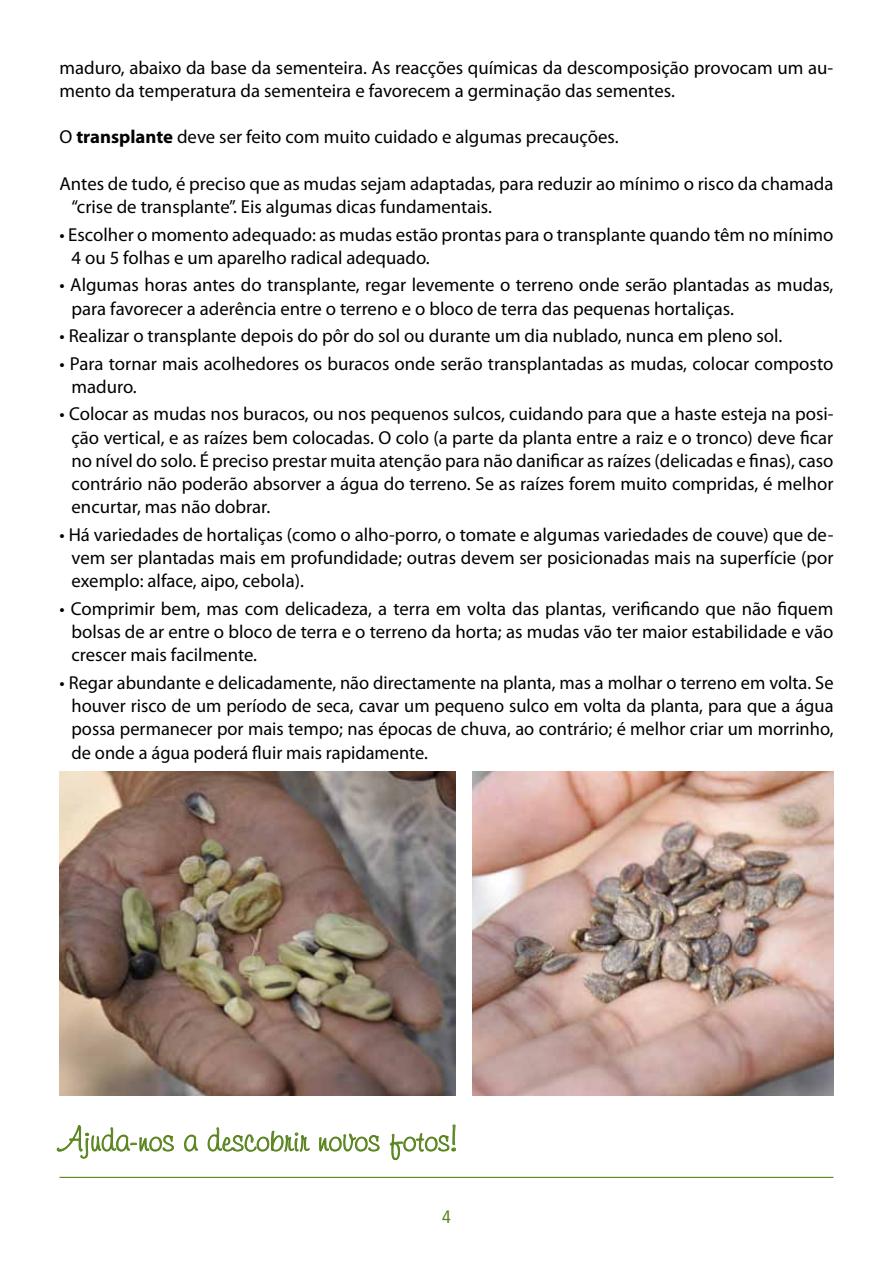
<style>
.page{position:relative;width:893px;height:1263px;background:#fff}
.page>*{position:absolute;margin:0;border:0;box-sizing:border-box;transform-origin:0 0}
.t1{font:33px "Freehand 591";color:#5a8520;scale:.95 1}
.t2{font:18.75px/23.2px "Myriad Pro";color:#000}
.t3{font:condensed 18px "Frutiger";color:#5a8520}
.s1{font-weight:700}
</style>
<div class="page">
<hr style="left:60px;top:1177px;width:773px;height:1px;background:#5a8520">
<svg style="left:57px;top:1125px;width:117px;height:34px"></svg>
<svg style="left:184px;top:1134px;width:14px;height:18px"></svg>
<svg style="left:207px;top:1127px;width:103px;height:25px"></svg>
<svg style="left:319px;top:1133px;width:61px;height:19px"></svg>
<svg style="left:390px;top:1124px;width:67px;height:36px"></svg>
<img style="left:60px;top:772px;width:395px;height:323px">
<img style="left:472px;top:772px;width:361px;height:323px">
<p class="t2" style="left:60px;top:55px;width:775px">maduro, abaixo da base da sementeira. As reacções químicas da descomposição provocam um au&shy;mento da temperatura da sementeira e favorecem a germinação das sementes.</p>
<p class="t2" style="left:60px;top:125px;width:561px">O <span class="s1">transplante</span> deve ser feito com muito cuidado e algumas precauções.</p>
<p class="t2" style="left:72px;top:172px;width:763px;text-indent:-12px">Antes de tudo, é preciso que as mudas sejam adaptadas, para reduzir ao mínimo o risco da chamada “crise de transplante”. Eis algumas dicas fundamentais.</p>
<p class="t2" style="left:72px;top:222px;width:763px;text-indent:-12px">• Escolher o momento adequado: as mudas estão prontas para o transplante quando têm no mínimo<br>4 ou 5 folhas e um aparelho radical adequado.</p>
<p class="t2" style="left:72px;top:273px;width:763px;text-indent:-12px">• Algumas horas antes do transplante, regar levemente o terreno onde serão plantadas as mudas, para favorecer a aderência entre o terreno e o bloco de terra das pequenas hortaliças.</p>
<p class="t2" style="left:60px;top:324px;width:724px">• Realizar o transplante depois do pôr do sol ou durante um dia nublado, nunca em pleno sol.</p>
<p class="t2" style="left:72px;top:351px;width:763px;text-indent:-12px">• Para tornar mais acolhedores os buracos onde serão transplantadas as mudas, colocar composto maduro.</p>
<p class="t2" style="left:72px;top:402px;width:763px;text-align:justify;text-indent:-12px">• Colocar as mudas nos buracos, ou nos pequenos sulcos, cuidando para que a haste esteja na posi&shy;ção vertical, e as raízes bem colocadas. O colo (a parte da planta entre a raiz e o tronco) deve ficar no nível do solo. É preciso prestar muita atenção para não danificar as raízes (delicadas e finas), caso contrário não poderão absorver a água do terreno. Se as raízes forem muito compridas, é melhor encurtar, mas não dobrar.</p>
<p class="t2" style="left:72px;top:523px;width:763px;text-align:justify;text-indent:-12px">• Há variedades de hortaliças (como o alho-porro, o tomate e algumas variedades de couve) que de&shy;vem ser plantadas mais em profundidade; outras devem ser posicionadas mais na superfície (por exemplo: alface, aipo, cebola).</p>
<p class="t2" style="left:72px;top:597px;width:763px;text-align:justify;text-indent:-12px">• Comprimir bem, mas com delicadeza, a terra em volta das plantas, verificando que não fiquem bolsas de ar entre o bloco de terra e o terreno da horta; as mudas vão ter maior estabilidade e vão crescer mais facilmente.</p>
<p class="t2" style="left:72px;top:671px;width:763px;text-align:justify;text-indent:-12px">• Regar abundante e delicadamente, não directamente na planta, mas a molhar o terreno em volta. Se houver risco de um período de seca, cavar um pequeno sulco em volta da planta, para que a água possa permanecer por mais tempo; nas épocas de chuva, ao contrário; é melhor criar um morrinho, de onde a água poderá fluir mais rapidamente.</p>
<h1 class="t1" style="left:60px;top:1119px;width:421px">Ajuda-nos a descobrir novos fotos!</h1>
<p class="t3" style="left:442px;top:1206px;width:10px">4</p>
</div>
